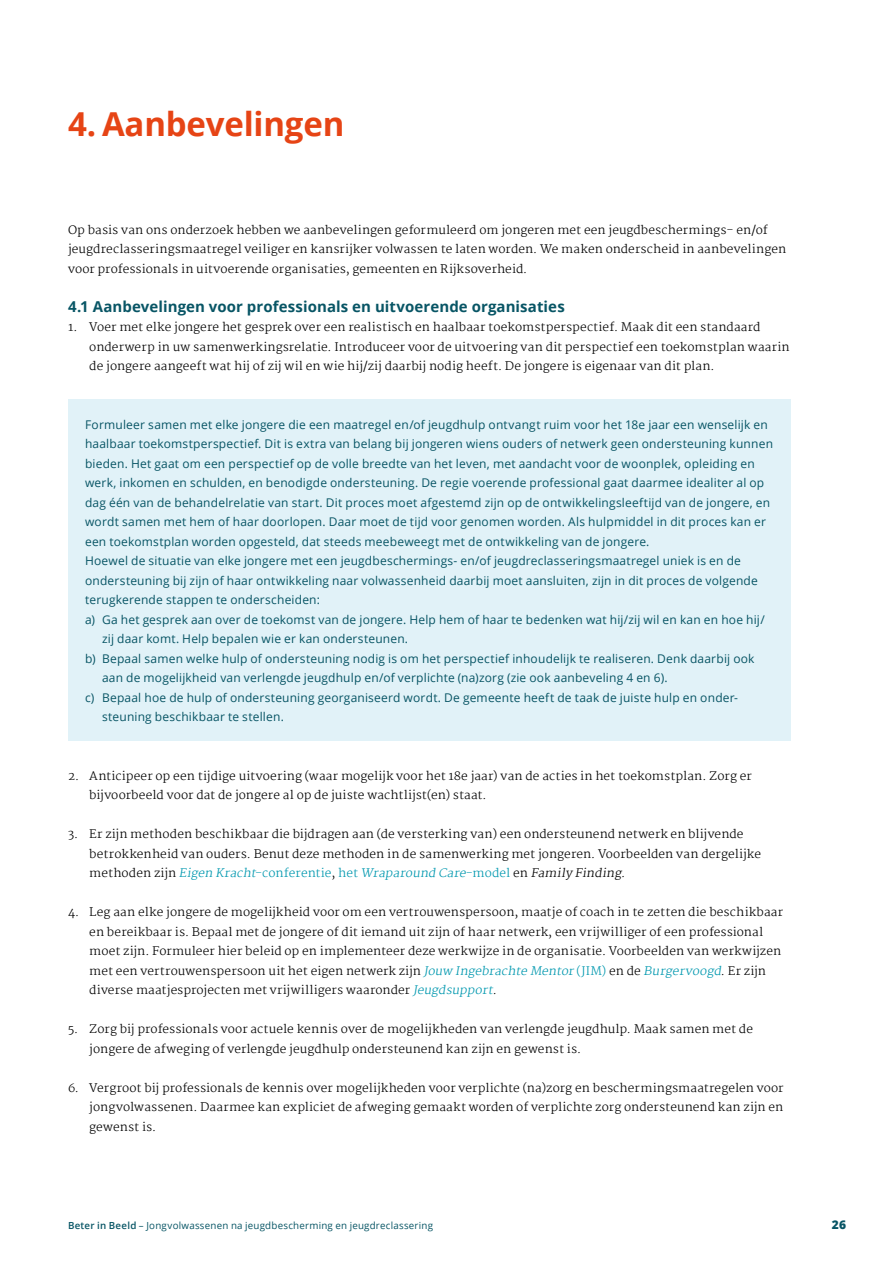
<style>
.page{position:relative;width:893px;height:1263px;background:#fff}
.page>*{position:absolute;margin:0;border:0;box-sizing:border-box;transform-origin:0 0}
.titels{font:700 33px "Open Sans";letter-spacing:-.005em;color:#e64415}
.tussenkopje{font:700 15px "Open Sans";letter-spacing:.005em;color:#085565}
.body_schreefloos{font:12px/19.5px "Open Sans";letter-spacing:.015em;color:#085565}
.t1{font:800 12px "Open Sans";color:#085565}
.opsomming_schreef{font:300 11.7px/19.5px "Martel";letter-spacing:.01em;color:#000}
.body_schreef{font:300 11.7px/19.5px "Martel";letter-spacing:.005em;color:#000}
.t2{font:9.75px "Open Sans";letter-spacing:.025em;color:#085565}
.s1{font-style:italic;color:#0198af}
.s2{color:#0198af}
.s3{font-style:italic}
.s4{font-weight:600}
</style>
<div class="page">
<div style="left:68px;top:399px;width:723px;height:342px;background:#e1f2f8"></div>
<p class="titels" style="left:68px;top:101px;width:278px">4. Aanbevelingen</p>
<p class="body_schreef" style="left:68px;top:220px;width:720px">Op basis van ons onderzoek hebben we aanbevelingen geformuleerd om jongeren met een jeugdbeschermings- en/of jeugdreclasseringsmaatregel veiliger en kansrijker volwassen te laten worden. We maken onderscheid in aanbevelingen voor professionals in uitvoerende organisaties, gemeenten en Rijksoverheid.</p>
<p class="tussenkopje" style="left:68px;top:296px;width:498px">4.1 Aanbevelingen voor professionals en uitvoerende organisaties</p>
<p class="opsomming_schreef" style="left:89px;top:317px;width:702px;text-indent:-21px">1. Voer met elke jongere het gesprek over een realistisch en haalbaar toekomstperspectief. Maak dit een standaard onderwerp in uw samenwerkingsrelatie. Introduceer voor de uitvoering van dit perspectief een toekomstplan waarin de jongere aangeeft wat hij of zij wil en wie hij/zij daarbij nodig heeft. De jongere is eigenaar van dit plan.</p>
<p class="body_schreefloos" style="left:85px;top:414px;width:689px">Formuleer samen met elke jongere die een maatregel en/of jeugdhulp ontvangt ruim voor het 18e jaar een wenselijk en haalbaar toekomstperspectief. Dit is extra van belang bij jongeren wiens ouders of netwerk geen ondersteuning kunnen bieden. Het gaat om een perspectief op de volle breedte van het leven, met aandacht voor de woonplek, opleiding en werk, inkomen en schulden, en benodigde ondersteuning. De regie voerende professional gaat daarmee idealiter al op dag één van de behandelrelatie van start. Dit proces moet afgestemd zijn op de ontwikkelingsleeftijd van de jongere, en wordt samen met hem of haar doorlopen. Daar moet de tijd voor genomen worden. Als hulpmiddel in dit proces kan er een toekomstplan worden opgesteld, dat steeds meebeweegt met de ontwikkeling van de jongere.</p>
<p class="body_schreefloos" style="left:85px;top:551px;width:674px">Hoewel de situatie van elke jongere met een jeugdbeschermings- en/of jeugdreclasseringsmaatregel uniek is en de ondersteuning bij zijn of haar ontwikkeling naar volwassenheid daarbij moet aansluiten, zijn in dit proces de volgende terugkerende stappen te onderscheiden:</p>
<p class="body_schreefloos" style="left:102px;top:609px;width:664px;text-indent:-17px">a) Ga het gesprek aan over de toekomst van de jongere. Help hem of haar te bedenken wat hij/zij wil en kan en hoe hij/ zij daar komt. Help bepalen wie er kan ondersteunen.</p>
<p class="body_schreefloos" style="left:102px;top:648px;width:654px;text-indent:-17px">b) Bepaal samen welke hulp of ondersteuning nodig is om het perspectief inhoudelijk te realiseren. Denk daarbij ook aan de mogelijkheid van verlengde jeugdhulp en/of verplichte (na)zorg (zie ook aanbeveling 4 en 6).</p>
<p class="body_schreefloos" style="left:102px;top:687px;width:637px;text-indent:-17px">c) Bepaal hoe de hulp of ondersteuning georganiseerd wordt. De gemeente heeft de taak de juiste hulp en onder&shy;steuning beschikbaar te stellen.</p>
<p class="opsomming_schreef" style="left:89px;top:766px;width:664px;text-indent:-21px">2. Anticipeer op een tijdige uitvoering (waar mogelijk voor het 18e jaar) van de acties in het toekomstplan. Zorg er bijvoorbeeld voor dat de jongere al op de juiste wachtlijst(en) staat.</p>
<p class="opsomming_schreef" style="left:89px;top:824px;width:673px;text-indent:-21px">3. Er zijn methoden beschikbaar die bijdragen aan (de versterking van) een ondersteunend netwerk en blijvende betrokkenheid van ouders. Benut deze methoden in de samenwerking met jongeren. Voorbeelden van dergelijke m e t h o d e n z ij n <span class="s1">Eigen Kracht</span><span class="s2">- c o n fe r e n t i e</span> , <span class="s2">h e t</span> <span class="s1">Wraparound Care</span><span class="s2">- m o d e l</span> e n <span class="s3">Family Finding.</span></p>
<p class="opsomming_schreef" style="left:89px;top:902px;width:695px;text-indent:-21px">4. Leg aan elke jongere de mogelijkheid voor om een vertrouwenspersoon, maatje of coach in te zetten die beschikbaar en bereikbaar is. Bepaal met de jongere of dit iemand uit zijn of haar netwerk, een vrijwilliger of een professional moet zijn. Formuleer hier beleid op en implementeer deze werkwijze in de organisatie. Voorbeelden van werkwijzen met een vertrouwenspersoon uit het eigen netwerk zijn <span class="s1">Jouw Ingebrachte Mentor</span><span class="s2">(JIM)</span> en de <span class="s1">Burgervoogd</span>. Er zijn diverse maatjesprojecten met vrijwilligers waaronder <span class="s1">Jeugdsupport</span>.</p>
<p class="opsomming_schreef" style="left:89px;top:1019px;width:665px;text-indent:-21px">5. Zorg bij professionals voor actuele kennis over de mogelijkheden van verlengde jeugdhulp. Maak samen met de jongere de afweging of verlengde jeugdhulp ondersteunend kan zijn en gewenst is.</p>
<p class="opsomming_schreef" style="left:89px;top:1078px;width:696px;text-align:justify;text-indent:-21px">6. Vergroot bij professionals de kennis over mogelijkheden voor verplichte (na)zorg en beschermingsmaatregelen voor jongvolwassenen. Daarmee kan expliciet de afweging gemaakt worden of verplichte zorg ondersteunend kan zijn en gewenst is.</p>
<p class="t2" style="left:68px;top:1219px;width:367px"><span class="s4">Beter in Beeld</span> – Jongvolwassenen na jeugdbescherming en jeugdreclassering</p>
<p class="t1" style="left:832px;top:1215px;width:16px">26</p>
</div>
